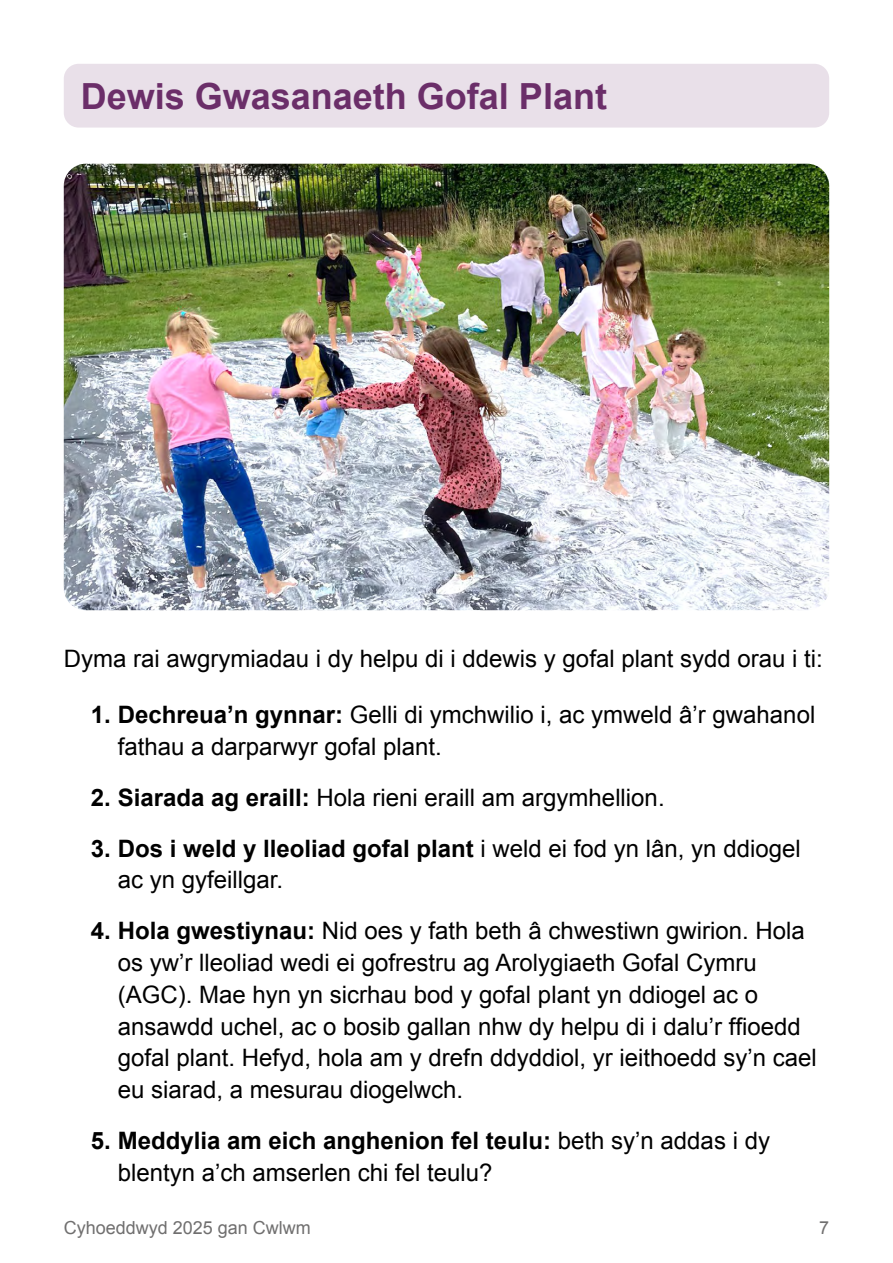
<style>
.page{position:relative;width:893px;height:1263px;background:#fff}
.page>*{position:absolute;margin:0;border:0;box-sizing:border-box;transform-origin:0 0}
.t1{font:700 36px "Arial";color:#6b2e69}
.t2{font:24px/31.8px "Arial";color:#000}
.t3{font:18px "Arial";color:#706f6f}
.s1{font-weight:700}
</style>
<div class="page">
<div style="left:64px;top:64px;width:765px;height:64px;background:#e9e0e9;border-radius:15px"></div>
<img style="left:64px;top:164px;width:765px;height:446px">
<h1 class="t1" style="left:81px;top:72px;width:528px">Dewis Gwasanaeth Gofal Plant</h1>
<p class="t2" style="left:64px;top:643px;width:760px">Dyma rai awgrymiadau i dy helpu di i ddewis y gofal plant sydd orau i ti:</p>
<p class="t2" style="left:118px;top:699px;width:699px;text-indent:-27px"><span class="s1">1. Dechreua’n gynnar:</span> Gelli di ymchwilio i, ac ymweld â’r gwahanol fathau a darparwyr gofal plant.</p>
<p class="t2" style="left:91px;top:782px;width:575px"><span class="s1">2. Siarada ag eraill:</span> Hola rieni eraill am argymhellion.</p>
<p class="t2" style="left:118px;top:832px;width:684px;text-indent:-27px"><span class="s1">3. Dos i weld y lleoliad gofal plant</span> i weld ei fod yn lân, yn ddiogel ac yn gyfeillgar.</p>
<p class="t2" style="left:118px;top:915px;width:700px;text-indent:-27px"><span class="s1">4. Hola gwestiynau:</span> Nid oes y fath beth â chwestiwn gwirion. Hola os yw’r lleoliad wedi ei gofrestru ag Arolygiaeth Gofal Cymru (AGC). Mae hyn yn sicrhau bod y gofal plant yn ddiogel ac o ansawdd uchel, ac o bosib gallan nhw dy helpu di i dalu’r ffioedd gofal plant. Hefyd, hola am y drefn ddyddiol, yr ieithoedd sy’n cael eu siarad, a mesurau diogelwch.</p>
<p class="t2" style="left:118px;top:1125px;width:654px;text-indent:-27px"><span class="s1">5. Meddylia am eich anghenion fel teulu:</span> beth sy’n addas i dy blentyn a’ch amserlen chi fel teulu?</p>
<p class="t3" style="left:64px;top:1215px;width:249px">Cyhoeddwyd 2025 gan Cwlwm</p>
<p class="t3" style="left:819px;top:1215px;width:12px">7</p>
</div>
